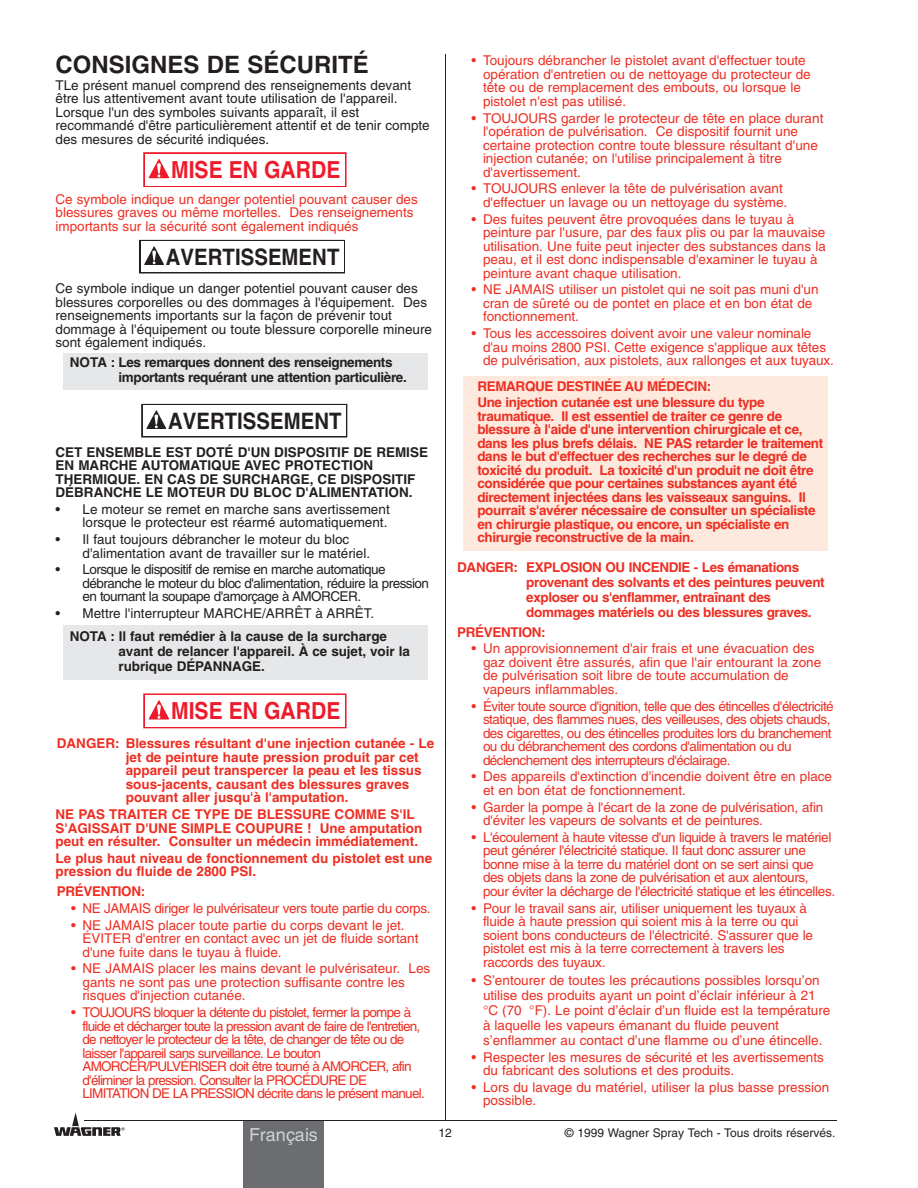
<style>
.page{position:relative;width:918px;height:1188px;background:#fff}
.page>*{position:absolute;margin:0;border:0;box-sizing:border-box;transform-origin:0 0}
.t1{font:700 24px "Helvetica";color:#231f20}
.t2{font:700 23.55px "Helvetica";color:#ee1b2c;scale:.9 1}
.t3{font:700 22.65px "Helvetica";color:#231f20;scale:.9 1}
.t4{font:18px "Helvetica";color:#d1d2d4}
.t5{font:13.5px/13.5px "Helvetica";color:#ee2e22}
.t6{font:700 13.5px/13.5px "Helvetica";letter-spacing:-.03em;color:#ee2e22}
.t7{font:13.5px/13.5px "Helvetica";color:#231f20}
.t8{font:700 13.5px/13.5px "Helvetica";color:#ee2e22}
.t9{font:13.5px/13.5px "Helvetica";letter-spacing:-.055em;color:#ee2e22}
.t10{font:13.5px/13.5px "Helvetica";letter-spacing:-.03em;color:#ee2e22}
.t11{font:13.5px/13.5px "Helvetica";letter-spacing:-.04em;color:#ee2e22}
.t12{font:700 13.5px/13.5px "Helvetica";letter-spacing:-.005em;color:#231f20}
.t13{font:13.5px/13.5px "Helvetica";letter-spacing:-.04em;color:#231f20}
.t14{font:700 13.5px/15px "Helvetica";letter-spacing:-.03em;color:#231f20}
.t15{font:12px "Helvetica";color:#231f20}
.t16{font:700 2.7px "Helvetica";color:#231f20}
</style>
<div class="page">
<div style="left:243px;top:1120px;width:81px;height:68px;background:#6c6d70"></div>
<svg style="left:143px;top:693px;width:204px;height:35px"></svg>
<div style="left:63px;top:625px;width:365px;height:55px;background:#e6e7e9"></div>
<svg style="left:141px;top:404px;width:206px;height:34px"></svg>
<div style="left:63px;top:353px;width:365px;height:37px;background:#e6e7e9"></div>
<svg style="left:139px;top:240px;width:206px;height:34px"></svg>
<svg style="left:143px;top:152px;width:204px;height:35px"></svg>
<hr style="left:84px;top:1120px;width:753px;height:1px;background:#231f20">
<hr style="left:445px;top:54px;width:1px;height:1066px;background:#231f20">
<svg style="left:54px;top:1112px;width:71px;height:24px"></svg>
<div style="left:464px;top:376px;width:364px;height:174px;background:#fde9dd"></div>
<h1 class="t1" style="left:56px;top:55px;width:315px">CONSIGNES DE SÉCURITÉ</h1>
<p class="t7" style="left:56px;top:79px;width:376px">TLe présent manuel comprend des renseignements devant être lus attentivement avant toute utilisation de l'appareil.<br>Lorsque l'un des symboles suivants apparaît, il est recommandé d'être particulièrement attentif et de tenir compte des mesures de sécurité indiquées.</p>
<h2 class="t2" style="left:171px;top:160px;width:190px">MISE EN GARDE</h2>
<p class="t5" style="left:56px;top:194px;width:364px">Ce symbole indique un danger potentiel pouvant causer des blessures graves ou même mortelles. Des renseignements importants sur la sécurité sont également indiqués</p>
<h3 class="t3" style="left:166px;top:248px;width:195px">AVERTISSEMENT</h3>
<p class="t7" style="left:56px;top:283px;width:378px">Ce symbole indique un danger potentiel pouvant causer des blessures corporelles ou des dommages à l'équipement. Des renseignements importants sur la façon de prévenir tout dommage à l'équipement ou toute blessure corporelle mineure sont également indiqués.</p>
<p class="t14" style="left:118px;top:356px;width:290px;text-indent:-49px">NOTA : Les remarques donnent des renseignements importants requérant une attention particulière.</p>
<h3 class="t3" style="left:168px;top:412px;width:195px">AVERTISSEMENT</h3>
<p class="t12" style="left:56px;top:446px;width:374px">CET ENSEMBLE EST DOTÉ D'UN DISPOSITIF DE REMISE EN MARCHE AUTOMATIQUE AVEC PROTECTION THERMIQUE. EN CAS DE SURCHARGE, CE DISPOSITIF DÉBRANCHE LE MOTEUR DU BLOC D'ALIMENTATION.</p>
<p class="t7" style="left:56px;top:504px;width:336px;text-align:right">• Le moteur se remet en marche sans avertissement lorsque le protecteur est réarmé automatiquement.</p>
<p class="t7" style="left:82px;top:534px;width:289px;text-indent:-27px">• Il faut toujours débrancher le moteur du bloc d'alimentation avant de travailler sur le matériel.</p>
<p class="t13" style="left:82px;top:564px;width:348px;text-indent:-27px">• Lorsque le dispositif de remise en marche automatique débranche le moteur du bloc d'alimentation, réduire la pression en tournant la soupape d'amorçage à AMORCER.</p>
<p class="t7" style="left:56px;top:608px;width:320px">• Mettre l'interrupteur MARCHE/ARRÊT à ARRÊT.</p>
<p class="t12" style="left:118px;top:630px;width:293px;line-height:15px;text-indent:-49px">NOTA : Il faut remédier à la cause de la surcharge avant de relancer l'appareil. À ce sujet, voir la rubrique DÉPANNAGE.</p>
<h2 class="t2" style="left:171px;top:702px;width:190px">MISE EN GARDE</h2>
<p class="t8" style="left:126px;top:738px;width:310px;text-indent:-69px">DANGER: Blessures résultant d'une injection cutanée - Le jet de peinture haute pression produit par cet appareil peut transpercer la peau et les tissus sous-jacents, causant des blessures graves pouvant aller jusqu'à l'amputation.</p>
<p class="t8" style="left:55px;top:809px;width:368px">NE PAS TRAITER CE TYPE DE BLESSURE COMME S'IL<br>S'AGISSAIT D'UNE SIMPLE COUPURE ! Une amputation peut en résulter. Consulter un médecin immédiatement.</p>
<p class="t8" style="left:55px;top:852px;width:378px">Le plus haut niveau de fonctionnement du pistolet est une pression du fluide de 2800 PSI.</p>
<p class="t6" style="left:57px;top:886px;width:90px">PRÉVENTION:</p>
<p class="t10" style="left:71px;top:903px;width:361px">• NE JAMAIS diriger le pulvérisateur vers toute partie du corps.</p>
<p class="t5" style="left:83px;top:919px;width:338px;text-indent:-11px">• NE JAMAIS placer toute partie du corps devant le jet.<br>ÉVITER d'entrer en contact avec un jet de fluide sortant d'une fuite dans le tuyau à fluide.</p>
<p class="t5" style="left:83px;top:963px;width:349px;text-indent:-11px">• NE JAMAIS placer les mains devant le pulvérisateur. Les gants ne sont pas une protection suffisante contre les risques d'injection cutanée.</p>
<p class="t9" style="left:83px;top:1007px;width:344px;text-indent:-11px">• TOUJOURS bloquer la détente du pistolet, fermer la pompe à fluide et décharger toute la pression avant de faire de l'entretien, de nettoyer le protecteur de la tête, de changer de tête ou de laisser l'appareil sans surveillance. Le bouton AMORCER/PULVÉRISER doit être tourné à AMORCER, afin d'éliminer la pression. Consulter la PROCÉDURE DE LIMITATION DE LA PRESSION décrite dans le présent manuel.</p>
<p class="t5" style="left:483px;top:55px;width:329px;text-indent:-11px">• Toujours débrancher le pistolet avant d'effectuer toute opération d'entretien ou de nettoyage du protecteur de tête ou de remplacement des embouts, ou lorsque le pistolet n'est pas utilisé.</p>
<p class="t5" style="left:483px;top:112px;width:342px;text-indent:-11px">• TOUJOURS garder le protecteur de tête en place durant l'opération de pulvérisation. Ce dispositif fournit une certaine protection contre toute blessure résultant d'une injection cutanée; on l'utilise principalement à titre d'avertissement.</p>
<p class="t5" style="left:483px;top:183px;width:306px;text-indent:-11px">• TOUJOURS enlever la tête de pulvérisation avant d'effectuer un lavage ou un nettoyage du système.</p>
<p class="t5" style="left:483px;top:213px;width:344px;text-indent:-11px">• Des fuites peuvent être provoquées dans le tuyau à peinture par l'usure, par des faux plis ou par la mauvaise utilisation. Une fuite peut injecter des substances dans la peau, et il est donc indispensable d'examiner le tuyau à peinture avant chaque utilisation.</p>
<p class="t5" style="left:483px;top:284px;width:337px;text-indent:-11px">• NE JAMAIS utiliser un pistolet qui ne soit pas muni d'un cran de sûreté ou de pontet en place et en bon état de fonctionnement.</p>
<p class="t5" style="left:483px;top:328px;width:353px;text-indent:-11px">• Tous les accessoires doivent avoir une valeur nominale d'au moins 2800 PSI. Cette exigence s'applique aux têtes de pulvérisation, aux pistolets, aux rallonges et aux tuyaux.</p>
<p class="t6" style="left:477px;top:379px;width:289px;line-height:16.8px">REMARQUE DESTINÉE AU MÉDECIN:<br>Une injection cutanée est une blessure du type</p>
<p class="t6" style="left:477px;top:411px;width:347px">traumatique. Il est essentiel de traiter ce genre de blessure à l'aide d'une intervention chirurgicale et ce, dans les plus brefs délais. NE PAS retarder le traitement dans le but d'effectuer des recherches sur le degré de toxicité du produit. La toxicité d'un produit ne doit être considérée que pour certaines substances ayant été directement injectées dans les vaisseaux sanguins. Il pourrait s'avérer nécessaire de consulter un spécialiste en chirurgie plastique, ou encore, un spécialiste en chirurgie reconstructive de la main.</p>
<p class="t6" style="left:526px;top:561px;width:300px;line-height:15px;text-indent:-69px">DANGER: EXPLOSION OU INCENDIE - Les émanations provenant des solvants et des peintures peuvent exploser ou s'enflammer, entraînant des dommages matériels ou des blessures graves.</p>
<p class="t6" style="left:457px;top:626px;width:90px">PRÉVENTION:</p>
<p class="t5" style="left:483px;top:643px;width:340px;text-indent:-11px">• Un approvisionnement d'air frais et une évacuation des gaz doivent être assurés, afin que l'air entourant la zone de pulvérisation soit libre de toute accumulation de vapeurs inflammables.</p>
<p class="t11" style="left:483px;top:700px;width:352px;text-indent:-11px">• Éviter toute source d'ignition, telle que des étincelles d'électricité statique, des flammes nues, des veilleuses, des objets chauds, des cigarettes, ou des étincelles produites lors du branchement ou du débranchement des cordons d'alimentation ou du déclenchement des interrupteurs d'éclairage.</p>
<p class="t5" style="left:483px;top:771px;width:351px;text-indent:-11px">• Des appareils d'extinction d'incendie doivent être en place et en bon état de fonctionnement.</p>
<p class="t5" style="left:483px;top:801px;width:342px;text-indent:-11px">• Garder la pompe à l'écart de la zone de pulvérisation, afin d'éviter les vapeurs de solvants et de peintures.</p>
<p class="t10" style="left:483px;top:832px;width:354px;text-indent:-11px">• L'écoulement à haute vitesse d'un liquide à travers le matériel peut générer l'électricité statique. Il faut donc assurer une bonne mise à la terre du matériel dont on se sert ainsi que des objets dans la zone de pulvérisation et aux alentours, pour éviter la décharge de l'électricité statique et les étincelles.</p>
<p class="t5" style="left:483px;top:902px;width:332px;text-indent:-11px">• Pour le travail sans air, utiliser uniquement les tuyaux à fluide à haute pression qui soient mis à la terre ou qui soient bons conducteurs de l'électricité. S'assurer que le pistolet est mis à la terre correctement à travers les raccords des tuyaux.</p>
<p class="t5" style="left:483px;top:974px;width:349px;line-height:15px;text-indent:-11px">• S’entourer de toutes les précautions possibles lorsqu’on utilise des produits ayant un point d’éclair inférieur à 21 °C (70 °F). Le point d’éclair d’un fluide est la température à laquelle les vapeurs émanant du fluide peuvent s’enflammer au contact d’une flamme ou d’une étincelle.</p>
<p class="t5" style="left:483px;top:1051px;width:342px;text-indent:-11px">• Respecter les mesures de sécurité et les avertissements du fabricant des solutions et des produits.</p>
<p class="t5" style="left:483px;top:1082px;width:348px;text-indent:-11px">• Lors du lavage du matériel, utiliser la plus basse pression possible.</p>
<p class="t16" style="left:122px;top:1128px;width:3px">R</p>
<h3 class="t4" style="left:249px;top:1128px;width:70px">Français</h3>
<p class="t15" style="left:438px;top:1128px;width:15px">12</p>
<p class="t15" style="left:565px;top:1128px;width:272px">© 1999 Wagner Spray Tech - Tous droits réservés.</p>
</div>
